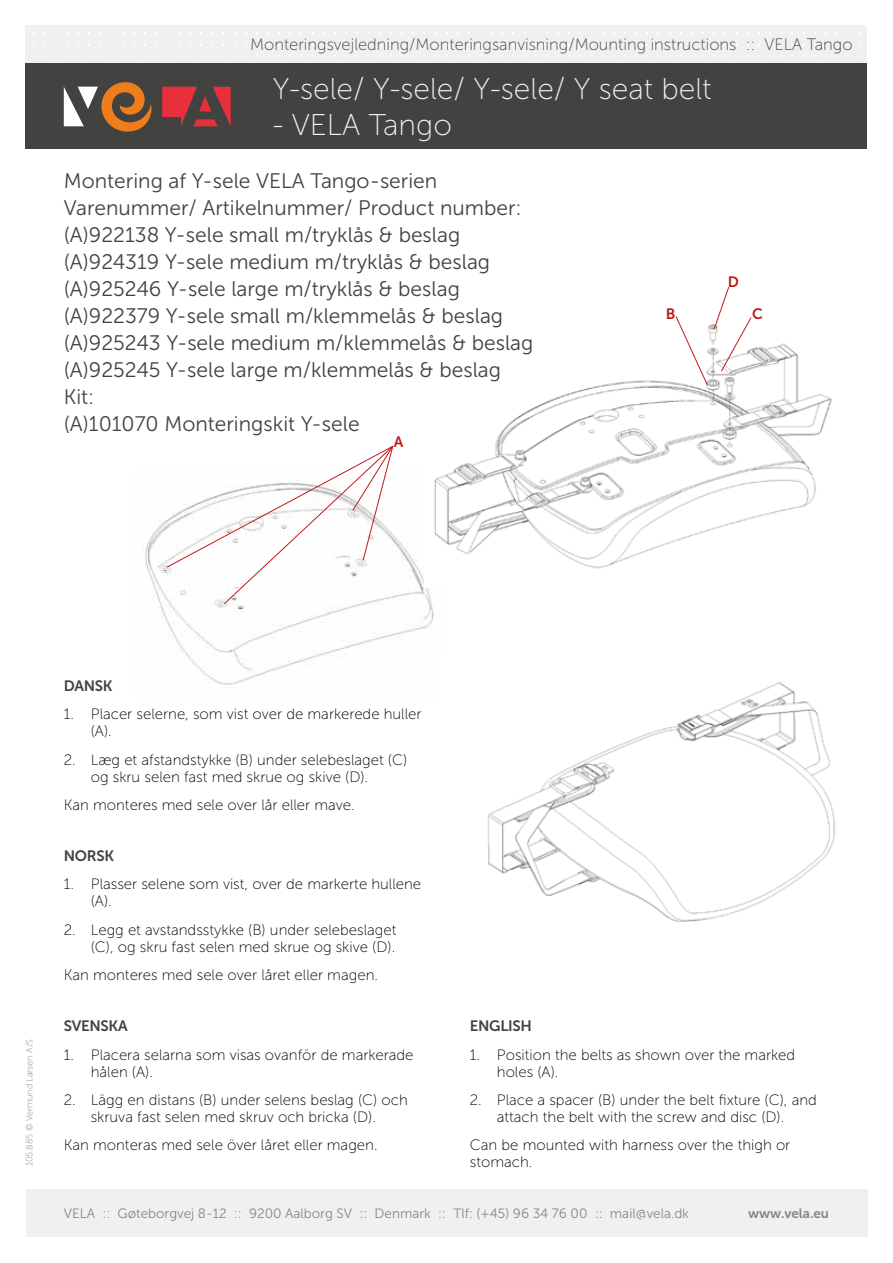
<style>
.page{position:relative;width:893px;height:1263px;background:#fff}
.page>*{position:absolute;margin:0;border:0;box-sizing:border-box;transform-origin:0 0}
.t1{font:30px "Museo Sans 100";color:#f0f0f0}
.t2{font:21px/27px "Museo Sans 300";color:#424241}
.t3{font:16.5px "Museo Sans 100";color:#424241}
.t4{font:15px/17px "Museo Sans 100";color:#000}
.t5{font:15px "Museo Sans 700";letter-spacing:-.02em;color:#424241}
.t6{font:15px "Museo Sans 700";color:#c11919}
.t7{font:13.5px "Museo Sans 300";color:#878787}
.t8{font:13.5px "Museo Sans 700";color:#878787}
.t9{font:9px "Museo Sans 100";color:#878787}
</style>
<div class="page">
<div style="left:26px;top:26px;width:841px;height:38px;background:#f0f0f0"></div>
<div style="left:26px;top:64px;width:841px;height:85px;background:#424241"></div>
<svg style="left:162px;top:87px;width:69px;height:39px"></svg>
<svg style="left:64px;top:82px;width:88px;height:50px"></svg>
<div style="left:26px;top:1189px;width:841px;height:48px;background:#f0f0f0"></div>
<img style="left:145px;top:520px;width:289px;height:165px">
<img style="left:424px;top:343px;width:408px;height:245px">
<img style="left:487px;top:682px;width:348px;height:240px">
<svg style="left:166px;top:445px;width:228px;height:159px"></svg>
<svg style="left:675px;top:287px;width:77px;height:98px"></svg>
<p class="t3" style="left:250px;top:35px;width:604px">Monteringsvejledning/Monteringsanvisning/Mounting instructions :: VELA Tango</p>
<h1 class="t1" style="left:273px;top:73px;width:441px">Y-sele/ Y-sele/ Y-sele/ Y seat belt</h1>
<h1 class="t1" style="left:273px;top:109px;width:181px">- VELA Tango</h1>
<p class="t2" style="left:64px;top:167px;width:471px">Montering af Y-sele VELA Tango-serien Varenummer/ Artikelnummer/ Product number: (A)922138 Y-sele small m/tryklås &amp; beslag (A)924319 Y-sele medium m/tryklås &amp; beslag (A)925246 Y-sele large m/tryklås &amp; beslag (A)922379 Y-sele small m/klemmelås &amp; beslag (A)925243 Y-sele medium m/klemmelås &amp; beslag (A)925245 Y-sele large m/klemmelås &amp; beslag Kit:<br>(A)101070 Monteringskit Y-sele</p>
<p class="t6" style="left:728px;top:273px;width:13px">D</p>
<p class="t6" style="left:752px;top:305px;width:12px">C</p>
<p class="t6" style="left:666px;top:305px;width:11px">B</p>
<p class="t6" style="left:394px;top:433px;width:11px">A</p>
<p class="t9" style="left:25px;top:1166px;width:128px;rotate:-90deg">105.885 © Vermund Larsen A/S</p>
<p class="t5" style="left:64px;top:677px;width:50px">DANSK</p>
<p class="t4" style="left:91px;top:706px;width:332px;text-indent:-27px">1. Placer selerne, som vist over de markerede huller (A).</p>
<p class="t4" style="left:91px;top:751px;width:318px;text-indent:-27px">2. Læg et afstandstykke (B) under selebeslaget (C) og skru selen fast med skrue og skive (D).</p>
<p class="t4" style="left:64px;top:796px;width:293px">Kan monteres med sele over lår eller mave.</p>
<p class="t5" style="left:64px;top:848px;width:52px">NORSK</p>
<p class="t4" style="left:91px;top:876px;width:332px;text-indent:-27px">1. Plasser selene som vist, over de markerte hullene (A).</p>
<p class="t4" style="left:64px;top:921px;width:334px;text-align:right">2. Legg et avstandsstykke (B) under selebeslaget (C), og skru fast selen med skrue og skive (D).</p>
<p class="t4" style="left:64px;top:966px;width:316px">Kan monteres med sele over låret eller magen.</p>
<p class="t5" style="left:64px;top:1018px;width:65px">SVENSKA</p>
<p class="t4" style="left:91px;top:1046px;width:324px;text-indent:-27px">1. Placera selarna som visas ovanför de markerade hålen (A).</p>
<p class="t4" style="left:64px;top:1091px;width:346px;text-align:center">2. Lägg en distans (B) under selens beslag (C) och skruva fast selen med skruv och bricka (D).</p>
<p class="t4" style="left:64px;top:1137px;width:315px">Kan monteras med sele över låret eller magen.</p>
<p class="t5" style="left:470px;top:1018px;width:64px">ENGLISH</p>
<p class="t4" style="left:497px;top:1046px;width:300px;text-indent:-27px">1. Position the belts as shown over the marked holes (A).</p>
<p class="t4" style="left:470px;top:1091px;width:348px;text-align:center">2. Place a spacer (B) under the belt fixture (C), and attach the belt with the screw and disc (D).</p>
<p class="t4" style="left:470px;top:1137px;width:322px">Can be mounted with harness over the thigh or stomach.</p>
<p class="t7" style="left:64px;top:1206px;width:627px">VELA :: Gøteborgvej 8-12 :: 9200 Aalborg SV :: Denmark :: Tlf: (+45) 96 34 76 00 :: mail@vela.dk</p>
<p class="t8" style="left:748px;top:1206px;width:83px">www.vela.eu</p>
</div>
